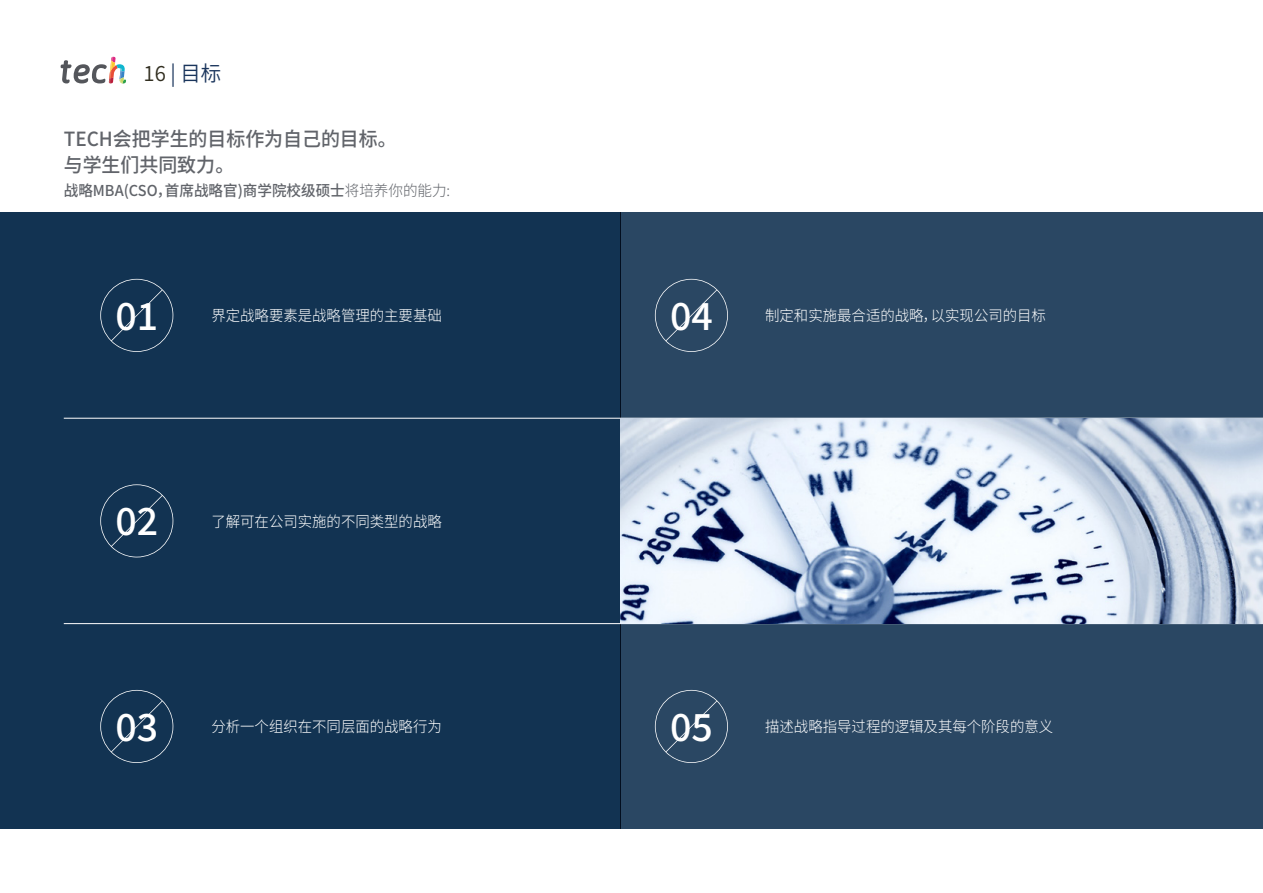
<style>
.page{position:relative;width:1263px;height:893px;background:#fff}
.page>*{position:absolute;margin:0;border:0;box-sizing:border-box;transform-origin:0 0}
.t1{font:500 37.5px "Source Han Sans CN";color:#fff}
.t2{font:21px "Source Han Sans CN";color:#1a355c}
.t3{font:500 19.5px/25.5px "Source Han Sans CN";color:#61646a}
.t4{font:300 15px "Source Han Sans CN";color:#fff;scale:.96 1}
.t5{font:500 15px "Source Han Sans CN";color:#61646a}
.s1{color:#312e20}
.s2{font-weight:300}
</style>
<div class="page">
<div style="left:0;top:213px;width:621px;height:616px;background:#123352"></div>
<div style="left:621px;top:213px;width:642px;height:616px;background:#2a4763"></div>
<svg style="left:100px;top:279px;width:73px;height:73px"></svg>
<svg style="left:100px;top:690px;width:73px;height:73px"></svg>
<svg style="left:100px;top:484px;width:73px;height:73px"></svg>
<svg style="left:655px;top:279px;width:73px;height:73px"></svg>
<svg style="left:655px;top:690px;width:73px;height:73px"></svg>
<svg style="left:61px;top:57px;width:65px;height:27px"></svg>
<hr style="left:64px;top:418px;width:1199px;height:1px;background:#fff">
<hr style="left:64px;top:623px;width:1199px;height:1px;background:#fff">
<img style="left:621px;top:418px;width:642px;height:205px">
<h2 class="t2" style="left:144px;top:61px;width:79px"><span class="s1">16</span> | 目标</h2>
<h3 class="t3" style="left:64px;top:127px;width:335px">TECH会把学生的目标作为自己的目标。与学生们共同致力。</h3>
<p class="t5" style="left:64px;top:182px;width:388px">战略MBA(CSO，首席战略官)商学院校级硕士<span class="s2">将培养你的能力:</span></p>
<h1 class="t1" style="left:115px;top:295px;width:44px">01</h1>
<p class="t4" style="left:211px;top:307px;width:241px">界定战略要素是战略管理的主要基础</p>
<h1 class="t1" style="left:115px;top:500px;width:44px">02</h1>
<p class="t4" style="left:211px;top:513px;width:241px">了解可在公司实施的不同类型的战略</p>
<h1 class="t1" style="left:115px;top:706px;width:44px">03</h1>
<p class="t4" style="left:211px;top:718px;width:241px">分析一个组织在不同层面的战略行为</p>
<h1 class="t1" style="left:670px;top:295px;width:44px">04</h1>
<p class="t4" style="left:765px;top:307px;width:294px">制定和实施最合适的战略，以实现公司的目标</p>
<h1 class="t1" style="left:670px;top:706px;width:44px">05</h1>
<p class="t4" style="left:765px;top:718px;width:302px">描述战略指导过程的逻辑及其每个阶段的意义</p>
</div>
